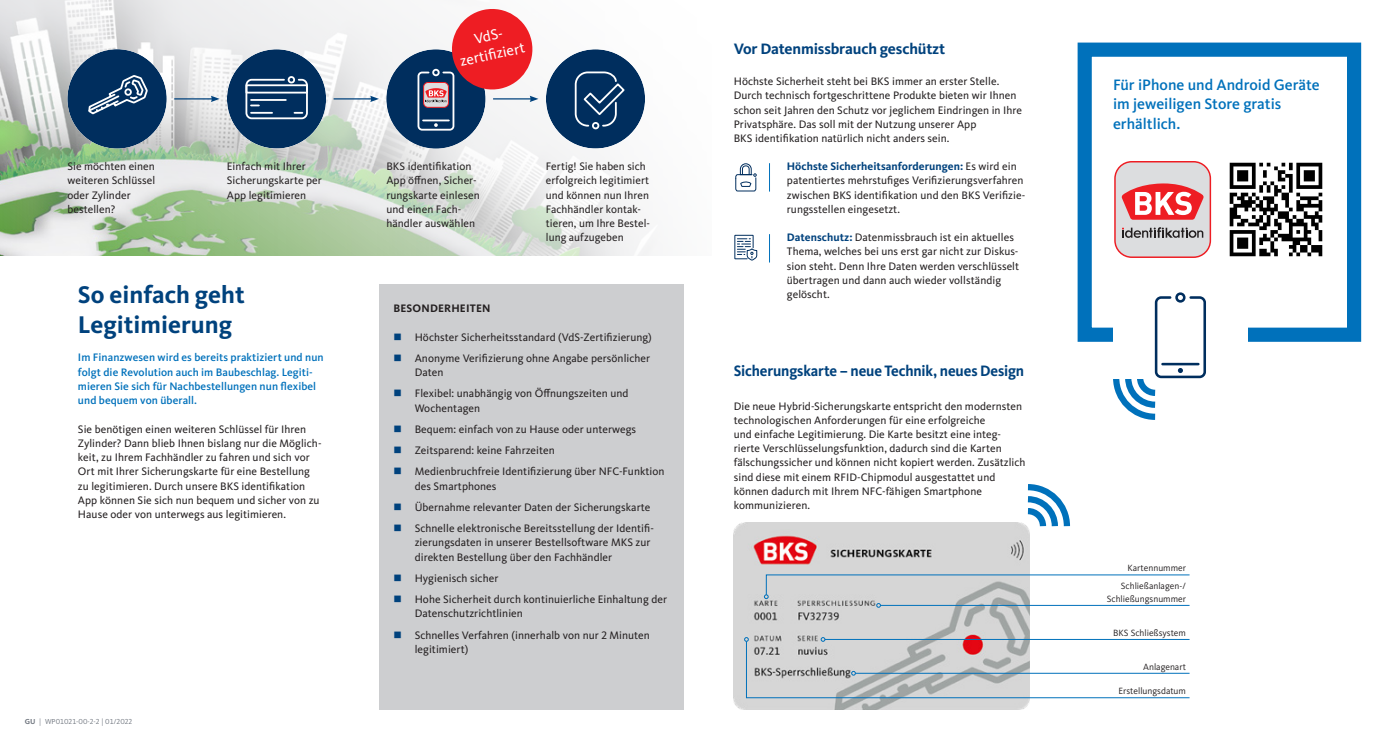
<style>
.page{position:relative;width:1386px;height:745px;background:#fff}
.page>*{position:absolute;margin:0;border:0;box-sizing:border-box;transform-origin:0 0}
.t1{font:700 25px "Kievit Pro";color:#00427d}
.Notiz_2{font:500 15.62px/19.5px "Kievit Pro";color:#0071bb}
.t2{font:700 15.62px "Kievit Pro";letter-spacing:-.01em;color:#00427d;scale:.95 1}
.t3{font:700 15.62px "Kievit Pro";letter-spacing:-.01em;color:#00427d}
.Kommentartext{font:15px/18.8px "Kievit Pro";color:#fff;text-align:center}
.Textkörper{font:11.25px/14.1px "Kievit Pro";letter-spacing:.005em;color:#231f20}
.Einleitungstext{font:500 11.25px/14.1px "Kievit Pro";letter-spacing:.005em;color:#0071bb}
.Zwischenüberschrift{font:700 11.25px "Kievit Pro";letter-spacing:.015em;color:#231f20}
.Grafik{font:9.38px/12.4px "Kievit Pro";color:#231f20;text-align:right}
.Fußzeile{font:7.5px "Kievit Pro";color:#717780}
.s1{font-weight:700;color:#00427d}
.s2{font-weight:700}
</style>
<div class="page">
<img style="left:0;top:0;width:655px;height:255px">
<div style="left:1115px;top:162px;width:95px;height:95px;background:#dcdddf;border-radius:17px"></div>
<div style="left:1114px;top:161px;width:97px;height:97px;border:1px solid #ee1d23;border-radius:17px"></div>
<svg style="left:1121px;top:183px;width:82px;height:36px"></svg>
<svg style="left:1122px;top:227px;width:81px;height:11px"></svg>
<img style="left:733px;top:522px;width:296px;height:187px">
<div style="left:68px;top:50px;width:98px;height:98px;background:#002e5e;border-radius:50%"></div>
<div style="left:67px;top:49px;width:100px;height:99px;border:2px solid #002e5e;border-radius:50%"></div>
<svg style="left:88px;top:75px;width:60px;height:40px"></svg>
<div style="left:228px;top:50px;width:97px;height:97px;background:#002e5e;border-radius:50%"></div>
<div style="left:227px;top:49px;width:99px;height:99px;border:2px solid #002e5e;border-radius:50%"></div>
<div style="left:245px;top:79px;width:63px;height:40px;border:2px solid #fff;border-radius:5px"></div>
<div style="left:245px;top:84px;width:63px;height:9px;border:2px solid #fff"></div>
<svg style="left:294px;top:112px;width:8px;height:2px"></svg>
<hr style="left:251px;top:112px;width:21px;height:2px;background:#fff">
<hr style="left:251px;top:99px;width:35px;height:2px;background:#fff">
<svg style="left:251px;top:104px;width:8px;height:2px"></svg>
<div style="left:288px;top:76px;width:7px;height:7px;border:2px solid #fff;border-radius:50%"></div>
<div style="left:387px;top:50px;width:97px;height:98px;background:#002e5e;border-radius:50%"></div>
<svg style="left:434px;top:123px;width:4px;height:4px"></svg>
<hr style="left:423px;top:119px;width:26px;height:2px;background:#fff">
<div style="left:417px;top:72px;width:37px;height:58px;border:2px solid #fff;border-radius:4px"></div>
<div style="left:547px;top:50px;width:97px;height:97px;background:#002e5e;border-radius:50%"></div>
<div style="left:546px;top:49px;width:99px;height:99px;border:2px solid #002e5e;border-radius:50%"></div>
<svg style="left:574px;top:71px;width:51px;height:56px"></svg>
<div style="left:592px;top:122px;width:7px;height:7px;border:2px solid #fff;border-radius:50%"></div>
<hr style="left:174px;top:98px;width:39px;height:1px;background:#00427d">
<svg style="left:211px;top:96px;width:9px;height:6px"></svg>
<hr style="left:333px;top:98px;width:39px;height:1px;background:#00427d">
<svg style="left:370px;top:96px;width:9px;height:6px"></svg>
<svg style="left:769px;top:163px;width:1px;height:28px"></svg>
<svg style="left:769px;top:234px;width:1px;height:28px"></svg>
<div style="left:379px;top:283px;width:305px;height:426px;background:#cdced0"></div>
<div style="left:1077px;top:43px;width:284px;height:298px;border:14px solid #0071bb"></div>
<img style="left:1229px;top:162px;width:94px;height:95px">
<svg style="left:764px;top:574px;width:426px;height:33px"></svg>
<svg style="left:744px;top:636px;width:446px;height:62px"></svg>
<svg style="left:423px;top:82px;width:25px;height:25px"></svg>
<div style="left:423px;top:82px;width:25px;height:25px;border:1px solid #ee1d23;border-radius:4px"></div>
<svg style="left:1021px;top:484px;width:49px;height:48px"></svg>
<svg style="left:1113px;top:379px;width:43px;height:41px"></svg>
<div style="left:1113px;top:289px;width:134px;height:90px;background:#fff"></div>
<svg style="left:1177px;top:368px;width:6px;height:5px"></svg>
<hr style="left:1162px;top:362px;width:36px;height:3px;background:#002e5e">
<div style="left:1154px;top:296px;width:52px;height:82px;border:3px solid #002e5e;border-radius:5px"></div>
<div style="left:1175px;top:292px;width:10px;height:10px;border:3px solid #002e5e;border-radius:50%"></div>
<svg style="left:425px;top:5px;width:113px;height:97px"></svg>
<svg style="left:735px;top:163px;width:22px;height:29px"></svg>
<svg style="left:734px;top:234px;width:24px;height:27px"></svg>
<p class="Kommentartext" style="left:454px;top:33px;width:67px;rotate:-12deg">VdS&shy;zertifi ziert</p>
<h2 class="t3" style="left:733px;top:40px;width:213px">Vor Datenmissbrauch geschützt</h2>
<p class="Textkörper" style="left:733px;top:74px;width:290px">Höchste Sicherheit steht bei BKS immer an erster Stelle.<br>Durch technisch fortgeschrittene Produkte bieten wir Ihnen schon seit Jahren den Schutz vor jeglichem Eindringen in Ihre Privatsphäre. Das soll mit der Nutzung unserer App<br>BKS identifikation natürlich nicht anders sein.</p>
<p class="Textkörper" style="left:787px;top:159px;width:240px"><span class="s1">Höchste Sicherheitsanforderungen:</span> Es wird ein patentiertes mehrstufiges Verifizierungsverfahren zwischen BKS identifikation und den BKS Verifizie&shy;rungsstellen eingesetzt.</p>
<p class="Textkörper" style="left:787px;top:230px;width:234px"><span class="s1">Datenschutz:</span> Datenmissbrauch ist ein aktuelles Thema, welches bei uns erst gar nicht zur Diskus&shy;sion steht. Denn Ihre Daten werden verschlüsselt übertragen und dann auch wieder vollständig</p>
<p class="Textkörper" style="left:67px;top:159px;width:89px">Sie möchten einen weiteren Schlüssel oder Zylinder bestellen?</p>
<p class="Textkörper" style="left:227px;top:159px;width:96px">Einfach mit Ihrer<br>Sicherungskarte per<br>App legitimieren</p>
<p class="Textkörper" style="left:386px;top:159px;width:95px">BKS identifikation<br>App öffnen, Sicher&shy;rungskarte einlesen und einen Fach&shy;händler auswählen</p>
<p class="Textkörper" style="left:546px;top:159px;width:106px">Fertig! Sie haben sich erfolgreich legitimiert und können nun Ihren<br>Fachhändler kontak&shy;tieren, um Ihre Bestel&shy;lung aufzugeben</p>
<h1 class="t1" style="left:78px;top:279px;width:168px">So einfach geht</h1>
<p class="Textkörper" style="left:787px;top:287px;width:44px">gelöscht.</p>
<h1 class="t1" style="left:78px;top:309px;width:156px">Legitimierung</h1>
<p class="Einleitungstext" style="left:78px;top:350px;width:247px">Im Finanzwesen wird es bereits praktiziert und nun folgt die Revolution auch im Baubeschlag. Legiti&shy;mieren Sie sich für Nachbestellungen nun flexibel und bequem von überall.</p>
<p class="Textkörper" style="left:78px;top:421px;width:245px">Sie benötigen einen weiteren Schlüssel für Ihren Zylinder? Dann blieb Ihnen bislang nur die Möglich&shy;keit, zu Ihrem Fachhändler zu fahren und sich vor Ort mit Ihrer Sicherungskarte für eine Bestellung zu legitimieren. Durch unsere BKS identifikation App können Sie sich nun bequem und sicher von zu Hause oder von unterwegs aus legitimieren.</p>
<p class="Zwischenüberschrift" style="left:393px;top:301px;width:99px">BESONDERHEITEN</p>
<p class="Textkörper" style="left:415px;top:329px;width:239px">Höchster Sicherheitsstandard (VdS-Zertifizierung)</p>
<p class="Textkörper" style="left:415px;top:351px;width:237px">Anonyme Verifizierung ohne Angabe persönlicher<br>Daten</p>
<p class="Textkörper" style="left:415px;top:386px;width:215px">Flexibel: unabhängig von Öffnungszeiten und<br>Wochentagen</p>
<p class="Textkörper" style="left:415px;top:421px;width:223px">Bequem: einfach von zu Hause oder unterwegs</p>
<p class="Textkörper" style="left:415px;top:443px;width:141px">Zeitsparend: keine Fahrzeiten</p>
<p class="Textkörper" style="left:415px;top:464px;width:251px">Medienbruchfreie Identifizierung über NFC-Funktion des Smartphones</p>
<p class="Textkörper" style="left:415px;top:499px;width:237px">Übernahme relevanter Daten der Sicherungskarte</p>
<p class="Textkörper" style="left:415px;top:521px;width:241px">Schnelle elektronische Bereitsstellung der Identifi&shy;zierungsdaten in unserer Bestellsoftware MKS zur direkten Bestellung über den Fachhändler</p>
<p class="Textkörper" style="left:415px;top:570px;width:85px">Hygienisch sicher</p>
<p class="Textkörper" style="left:415px;top:591px;width:254px">Hohe Sicherheit durch kontinuierliche Einhaltung der<br>Datenschutzrichtlinien</p>
<p class="Textkörper" style="left:415px;top:627px;width:237px">Schnelles Verfahren (innerhalb von nur 2 Minuten legitimiert)</p>
<h2 class="t2" style="left:733px;top:361px;width:307px">Sicherungskarte – neue Technik, neues Design</h2>
<h2 class="Textkörper" style="left:733px;top:398px;width:293px">Die neue Hybrid-Sicherungskarte entspricht den modernsten technologischen Anforderungen für eine erfolgreiche<br>und einfache Legitimierung. Die Karte besitzt eine integ&shy;rierte Verschlüsselungsfunktion, dadurch sind die Karten fälschungssicher und können nicht kopiert werden. Zusätzlich sind diese mit einem RFID-Chipmodul ausgestattet und können dadurch mit Ihrem NFC-fähigen Smartphone kommunizieren.</h2>
<p class="Fußzeile" style="left:25px;top:716px;width:109px"><span class="s2">GU</span> | WP01021-00-2-2 | 01/2022</p>
<p class="Notiz_2" style="left:1113px;top:75px;width:208px">Für iPhone und Android Geräte im jeweiligen Store gratis erhältlich.</p>
<p class="Grafik" style="left:1127px;top:561px;width:60px">Kartennummer</p>
<p class="Grafik" style="left:1106px;top:579px;width:81px">Schließanlagen-/<br>Schließungsnummer</p>
<p class="Grafik" style="left:1113px;top:626px;width:74px">BKS Schließsystem</p>
<p class="Grafik" style="left:1143px;top:660px;width:44px">Anlagenart</p>
<p class="Grafik" style="left:1118px;top:684px;width:69px">Erstellungsdatum</p>
</div>
